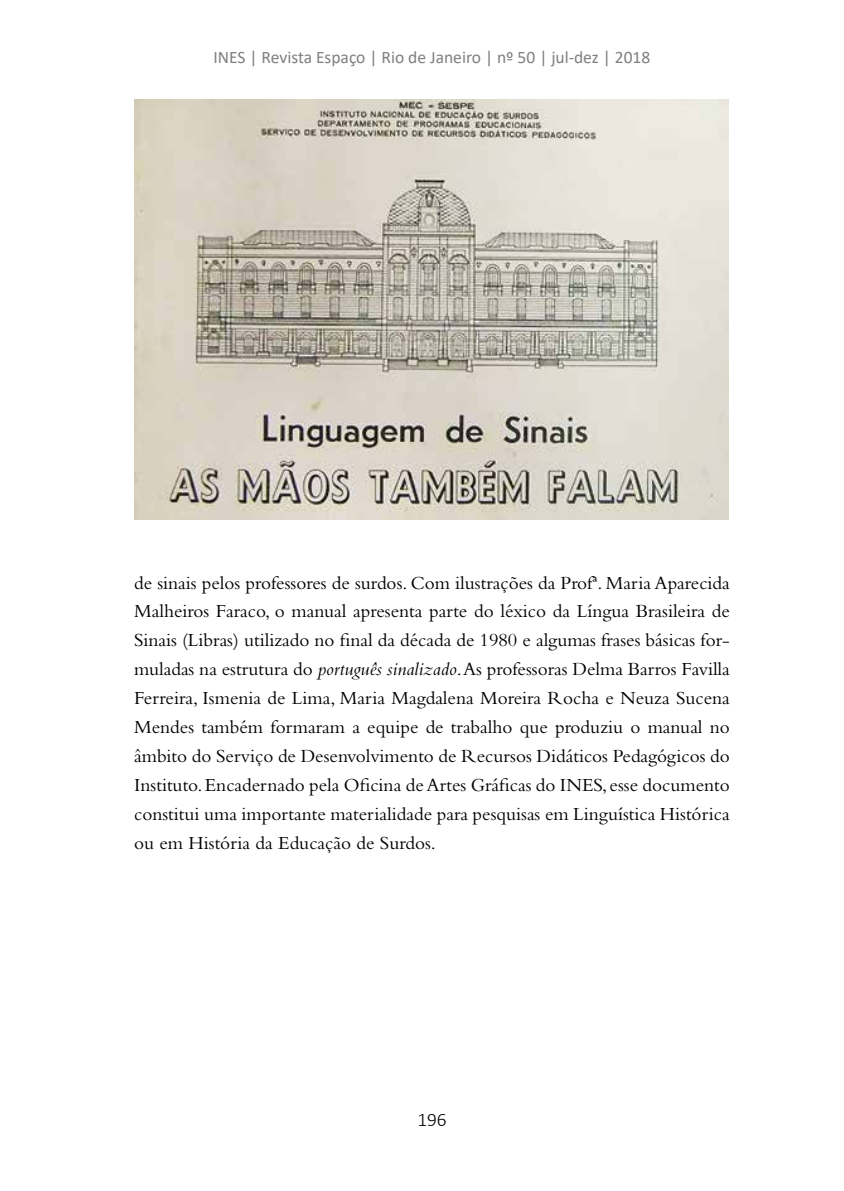
<style>
.page{position:relative;width:844px;height:1191px;background:#fff}
.page>*{position:absolute;margin:0;border:0;box-sizing:border-box;transform-origin:0 0}
.t1{font:19.25px/28.9px "Bembo Std";color:#000;text-align:justify}
.t2{font:300 19.25px "Calibri";color:#000}
.t3{font:17.5px "Calibri";color:#7f7f80}
.s1{font-family:"Bembo Italic Os F"}
</style>
<div class="page">
<img style="left:134px;top:99px;width:594px;height:420px">
<p class="t3" style="left:213px;top:45px;width:438px">INES | Revista Espaço | Rio de Janeiro | nº 50 | jul-dez | 2018</p>
<p class="t1" style="left:134px;top:568px;width:597px">de sinais pelos professores de surdos. Com ilustrações da Profª. Maria Aparecida Malheiros Faraco, o manual apresenta parte do léxico da Língua Brasileira de Sinais (Libras) utilizado no final da década de 1980 e algumas frases básicas for&shy;muladas na estrutura do <span class="s1">português sinalizado</span>. As professoras Delma Barros Favilla Ferreira, Ismenia de Lima, Maria Magdalena Moreira Rocha e Neuza Sucena Mendes também formaram a equipe de trabalho que produziu o manual no âmbito do Serviço de Desenvolvimento de Recursos Didáticos Pedagógicos do Instituto. Encadernado pela Oficina de Artes Gráficas do INES, esse documento constitui uma importante materialidade para pesquisas em Linguística Histórica ou em História da Educação de Surdos.</p>
<p class="t2" style="left:417px;top:1108px;width:31px">196</p>
</div>
